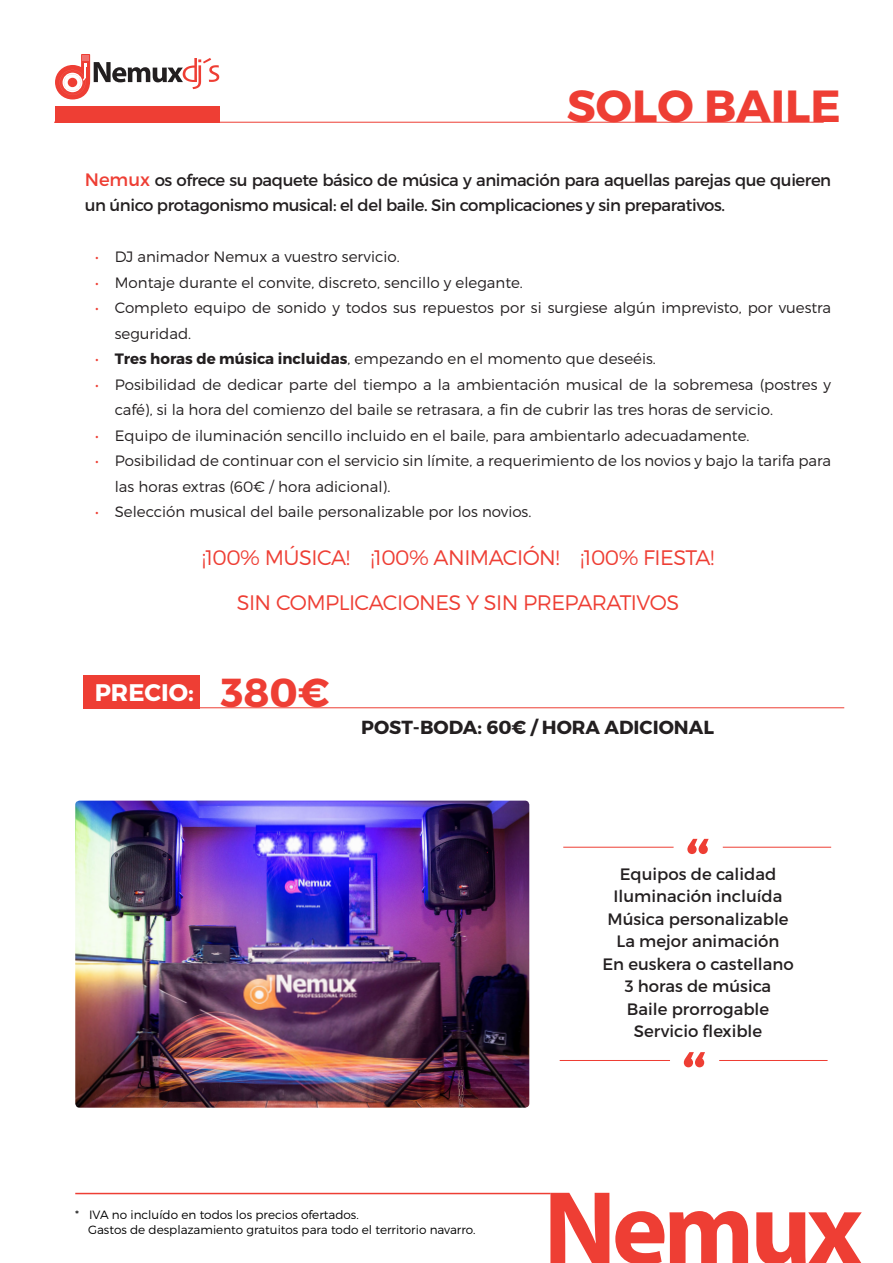
<style>
.page{position:relative;width:893px;height:1263px;background:#fff}
.page>*{position:absolute;margin:0;border:0;box-sizing:border-box;transform-origin:0 0}
.t1{font:700 45px "Montserrat";color:#ee3e34}
.t2{font:700 40.5px "Montserrat";color:#ee3e34}
.t3{font:700 24px "Montserrat";color:#fff}
.t4{font:300 21px "Montserrat";letter-spacing:-.025em;color:#ee3e34}
.t5{font:700 18.9px "Montserrat";color:#231f20}
.t6{font:16.5px/25.5px "Montserrat";letter-spacing:-.025em;color:#231f20}
.t7{font:16.5px "Montserrat";color:#231f20}
.t8{font:300 15px/25.5px "Montserrat";color:#231f20}
.t9{font:300 12px "Montserrat";color:#000}
.s1{font-size:18px;color:#ee3e34}
.s2{color:#ee3e34}
.s3{font-weight:700}
</style>
<div class="page">
<svg style="left:550px;top:1193px;width:59px;height:70px"></svg>
<svg style="left:615px;top:1211px;width:133px;height:52px"></svg>
<svg style="left:756px;top:1212px;width:106px;height:51px"></svg>
<hr style="left:75px;top:1193px;width:475px;height:1px;background:#ee3e34">
<hr style="left:54px;top:122px;width:770px;height:1px;background:#ee3e34">
<div style="left:55px;top:107px;width:164px;height:16px;background:#ee3e34"></div>
<svg style="left:55px;top:54px;width:164px;height:45px"></svg>
<img style="left:75px;top:801px;width:454px;height:307px">
<div style="left:83px;top:675px;width:117px;height:33px;background:#ee3e34"></div>
<hr style="left:83px;top:707px;width:761px;height:1px;background:#ee3e34">
<hr style="left:560px;top:1060px;width:110px;height:1px;background:#ee3e34">
<svg style="left:684px;top:1052px;width:21px;height:15px"></svg>
<hr style="left:719px;top:1060px;width:109px;height:1px;background:#ee3e34">
<hr style="left:563px;top:847px;width:111px;height:1px;background:#ee3e34">
<svg style="left:687px;top:839px;width:22px;height:15px"></svg>
<hr style="left:723px;top:847px;width:108px;height:1px;background:#ee3e34">
<p class="t1" style="left:567px;top:78px;width:275px">SOLO BAILE</p>
<p class="t6" style="left:85px;top:167px;width:748px"><span class="s1">Nemux</span> os ofrece su paquete básico de música y animación para aquellas parejas que quieren un único protagonismo musical: el del baile. Sin complicaciones y sin preparativos.</p>
<p class="t8" style="left:95px;top:244px;width:306px"><span class="s2">•</span> DJ animador Nemux a vuestro servicio.</p>
<p class="t8" style="left:95px;top:269px;width:429px"><span class="s2">•</span> Montaje durante el convite, discreto, sencillo y elegante.</p>
<p class="t8" style="left:115px;top:295px;width:718px;text-indent:-20px"><span class="s2">•</span> Completo equipo de sonido y todos sus repuestos por si surgiese algún imprevisto, por vuestra seguridad.</p>
<p class="t8" style="left:95px;top:346px;width:562px"><span class="s2">•</span> <span class="s3">Tres horas de música incluidas</span>, empezando en el momento que deseéis.</p>
<p class="t8" style="left:115px;top:371px;width:718px;text-indent:-20px"><span class="s2">•</span> Posibilidad de dedicar parte del tiempo a la ambientación musical de la sobremesa (postres y café), si la hora del comienzo del baile se retrasara, a fin de cubrir las tres horas de servicio.</p>
<p class="t8" style="left:95px;top:422px;width:656px"><span class="s2">•</span> Equipo de iluminación sencillo incluido en el baile, para ambientarlo adecuadamente.</p>
<p class="t8" style="left:115px;top:448px;width:718px;text-indent:-20px"><span class="s2">•</span> Posibilidad de continuar con el servicio sin límite, a requerimiento de los novios y bajo la tarifa para las horas extras (60€ / hora adicional).</p>
<p class="t8" style="left:95px;top:499px;width:438px"><span class="s2">•</span> Selección musical del baile personalizable por los novios.</p>
<p class="t4" style="left:202px;top:545px;width:514px">¡100% MÚSICA! ¡100% ANIMACIÓN! ¡100% FIESTA!</p>
<p class="t4" style="left:237px;top:590px;width:444px">SIN COMPLICACIONES Y SIN PREPARATIVOS</p>
<p class="t3" style="left:95px;top:677px;width:101px">PRECIO:</p>
<p class="t2" style="left:221px;top:668px;width:110px">380€</p>
<p class="t5" style="left:361px;top:716px;width:354px">POST-BODA: 60€ / HORA ADICIONAL</p>
<p class="t7" style="left:620px;top:863px;width:158px">Equipos de calidad</p>
<p class="t7" style="left:614px;top:886px;width:170px">Iluminación incluída</p>
<p class="t7" style="left:607px;top:908px;width:183px">Música personalizable</p>
<p class="t7" style="left:617px;top:931px;width:164px">La mejor animación</p>
<p class="t7" style="left:602px;top:953px;width:193px">En euskera o castellano</p>
<p class="t7" style="left:625px;top:976px;width:148px">3 horas de música</p>
<p class="t7" style="left:627px;top:998px;width:144px">Baile prorrogable</p>
<p class="t7" style="left:634px;top:1021px;width:130px">Servicio flexible</p>
<p class="t9" style="left:75px;top:1208px;width:285px">* IVA no incluído en todos los precios ofertados.</p>
<p class="t9" style="left:88px;top:1222px;width:389px">Gastos de desplazamiento gratuitos para todo el territorio navarro.</p>
</div>
